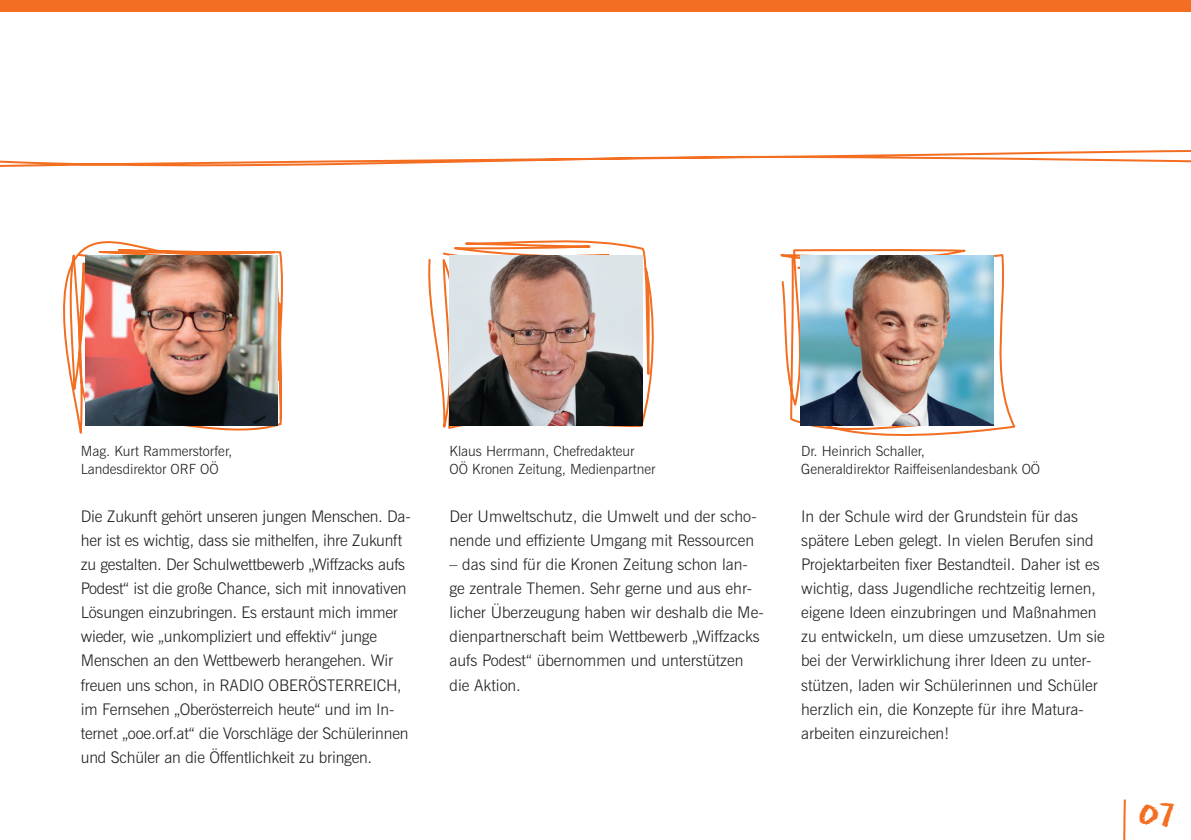
<style>
.page{position:relative;width:1191px;height:840px;background:#fff}
.page>*{position:absolute;margin:0;border:0;box-sizing:border-box;transform-origin:0 0}
.t1{font:30px "Eraser";color:#f36e21}
.t2{font:300 16px/24px "News Gothic BT";color:#231f20}
.t3{font:300 14px/18px "News Gothic BT";color:#231f20}
</style>
<div class="page">
<svg style="left:63px;top:241px;width:220px;height:193px"></svg>
<svg style="left:428px;top:240px;width:226px;height:189px"></svg>
<svg style="left:780px;top:249px;width:236px;height:187px"></svg>
<svg style="left:0;top:150px;width:1191px;height:17px"></svg>
<img style="left:85px;top:255px;width:193px;height:170px">
<img style="left:449px;top:255px;width:193px;height:170px">
<img style="left:801px;top:255px;width:192px;height:170px">
<div style="left:0;top:0;width:1191px;height:11px;background:#f36e21"></div>
<svg style="left:1123px;top:799px;width:3px;height:40px"></svg>
<p class="t3" style="left:81px;top:442px;width:153px">Mag. Kurt Rammerstorfer,<br>Landesdirektor ORF OÖ</p>
<p class="t2" style="left:81px;top:504px;width:331px">Die Zukunft gehört unseren jungen Menschen. Da&shy;her ist es wichtig, dass sie mithelfen, ihre Zukunft zu gestalten. Der Schulwettbewerb „Wiffzacks aufs Podest“ ist die große Chance, sich mit innovativen Lösungen einzubringen. Es erstaunt mich immer wieder, wie „unkompliziert und effektiv“ junge Menschen an den Wettbewerb herangehen. Wir freuen uns schon, in RADIO OBERÖSTERREICH, im Fernsehen „Oberösterreich heute“ und im In&shy;ternet „ooe.orf.at“ die Vorschläge der Schülerinnen und Schüler an die Öffentlichkeit zu bringen.</p>
<p class="t3" style="left:449px;top:442px;width:207px">Klaus Herrmann, Chefredakteur<br>OÖ Kronen Zeitung, Medienpartner</p>
<p class="t2" style="left:449px;top:504px;width:309px">Der Umweltschutz, die Umwelt und der scho&shy;nende und effiziente Umgang mit Ressourcen</p>
<p class="t2" style="left:449px;top:552px;width:315px">– das sind für die Kronen Zeitung schon lan&shy;ge zentrale Themen. Sehr gerne und aus ehr&shy;licher Überzeugung haben wir deshalb die Me&shy;dienpartnerschaft beim Wettbewerb „Wiffzacks aufs Podest“ übernommen und unterstützen die Aktion.</p>
<p class="t3" style="left:801px;top:442px;width:240px">Dr. Heinrich Schaller,<br>Generaldirektor Raiffeisenlandesbank OÖ</p>
<p class="t2" style="left:801px;top:504px;width:305px">In der Schule wird der Grundstein für das spätere Leben gelegt. In vielen Berufen sind Projektarbeiten fixer Bestandteil. Daher ist es wichtig, dass Jugendliche rechtzeitig lernen, eigene Ideen einzubringen und Maßnahmen zu entwickeln, um diese umzusetzen. Um sie bei der Verwirklichung ihrer Ideen zu unter&shy;stützen, laden wir Schülerinnen und Schüler herzlich ein, die Konzepte für ihre Matura&shy;arbeiten einzureichen!</p>
<h1 class="t1" style="left:1139px;top:797px;width:37px">07</h1>
</div>
